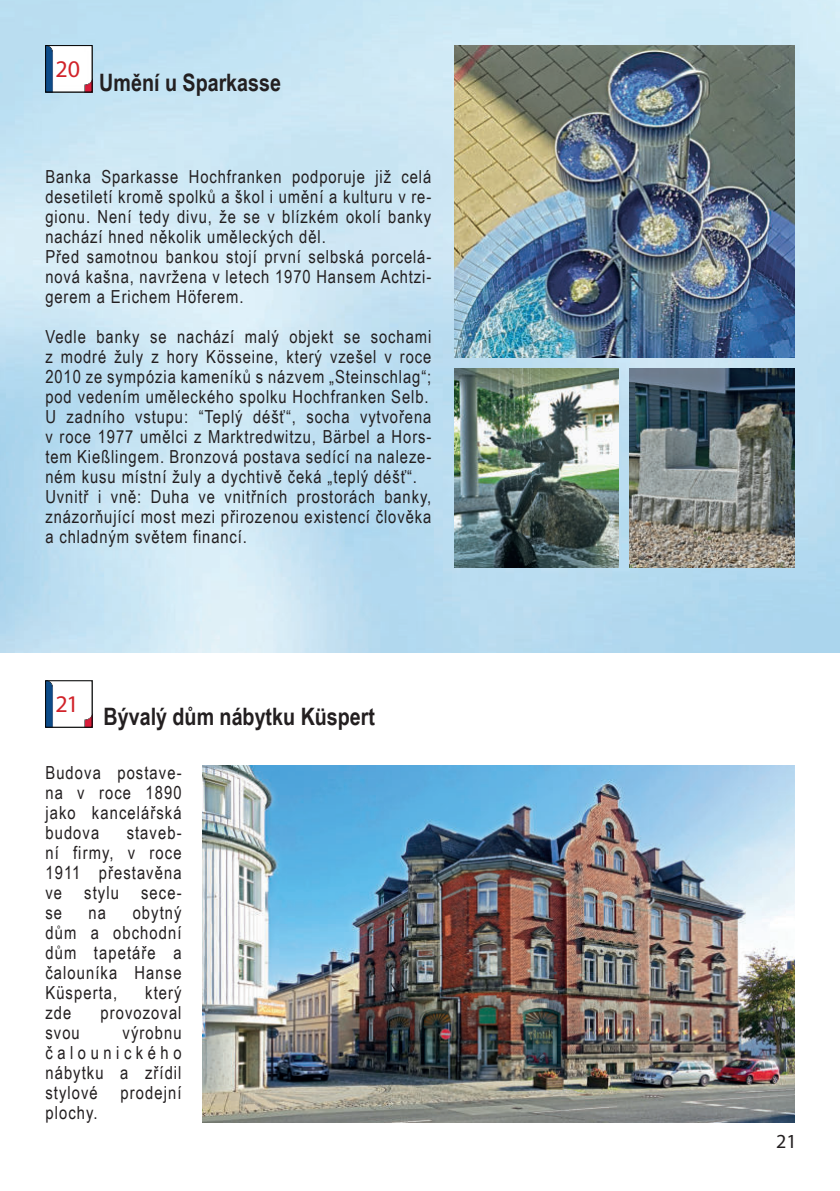
<style>
.page{position:relative;width:840px;height:1191px;background:#fff}
.page>*{position:absolute;margin:0;border:0;box-sizing:border-box;transform-origin:0 0}
.t1{font:700 24px "Arial Narrow";color:#231f20}
.t2{font:24px "Myriad Pro";color:#d1232a}
.t3{font:20px "Myriad Pro";color:#231f20}
.t4{font:18px/20px "Arial Narrow";letter-spacing:.05em;color:#231f20;text-align:justify}
</style>
<div class="page">
<img style="left:47px;top:682px;width:43px;height:43px">
<div style="left:45px;top:680px;width:47px;height:47px;border:1px solid #000"></div>
<img style="left:0;top:0;width:839px;height:653px">
<img style="left:454px;top:369px;width:164px;height:198px">
<img style="left:629px;top:369px;width:165px;height:198px">
<img style="left:454px;top:45px;width:340px;height:312px">
<img style="left:202px;top:765px;width:591px;height:358px">
<img style="left:47px;top:47px;width:43px;height:43px">
<div style="left:45px;top:45px;width:47px;height:47px;border:1px solid #000"></div>
<h1 class="t2" style="left:55px;top:60px;width:26px">20</h1>
<h1 class="t1" style="left:99px;top:65px;width:183px">Umění u Sparkasse</h1>
<p class="t4" style="left:45px;top:166px;width:387px;text-align:left">Banka Sparkasse Hochfranken podporuje již celá desetiletí kromě spolků a škol i umění a kulturu v re&shy;gionu. Není tedy divu, že se v blízkém okolí banky nachází hned několik uměleckých děl.<br>Před samotnou bankou stojí první selbská porcelá&shy;nová kašna, navržena v letech 1970 Hansem Achtzi&shy;gerem a Erichem Höferem.</p>
<p class="t4" style="left:45px;top:326px;width:387px;text-align:left">Vedle banky se nachází malý objekt se sochami z modré žuly z hory Kösseine, který vzešel v roce 2010 ze sympózia kameníků s názvem „Steinschlag“; pod vedením uměleckého spolku Hochfranken Selb.<br>U zadního vstupu: “Teplý déšť“, socha vytvořena v roce 1977 umělci z Marktredwitzu, Bärbel a Hors&shy;tem Kießlingem. Bronzová postava sedící na naleze&shy;ném kusu místní žuly a dychtivě čeká „teplý déšť“.<br>Uvnitř i vně: Duha ve vnitřních prostorách banky, znázorňující most mezi přirozenou existencí člověka a chladným světem financí.</p>
<h1 class="t2" style="left:55px;top:695px;width:25px">21</h1>
<h1 class="t1" style="left:103px;top:698px;width:273px">Bývalý dům nábytku Küspert</h1>
<p class="t4" style="left:45px;top:761px;width:138px">Budova postave&shy;na v roce 1890 jako kancelářská budova</p>
<p class="t4" style="left:45px;top:821px;width:138px;text-indent:81px">staveb&shy;ní firmy, v roce 1911 přestavěna ve stylu sece&shy;se</p>
<p class="t4" style="left:45px;top:901px;width:138px;text-indent:87px">obytný dům a obchodní dům tapetáře a čalouníka Hanse Küsperta,</p>
<p class="t4" style="left:89px;top:901px;width:19px">na</p>
<p class="t4" style="left:145px;top:981px;width:38px">který</p>
<p class="t4" style="left:45px;top:1001px;width:27px">zde</p>
<p class="t4" style="left:100px;top:1001px;width:83px">provozoval</p>
<p class="t4" style="left:45px;top:1021px;width:36px">svou</p>
<p class="t4" style="left:45px;top:1021px;width:138px;text-indent:77px">výrobnu čalounického nábytku a zřídil stylové</p>
<p class="t4" style="left:121px;top:1081px;width:62px">prodejní</p>
<p class="t4" style="left:45px;top:1101px;width:54px">plochy.</p>
<p class="t3" style="left:775px;top:1133px;width:22px">21</p>
</div>
